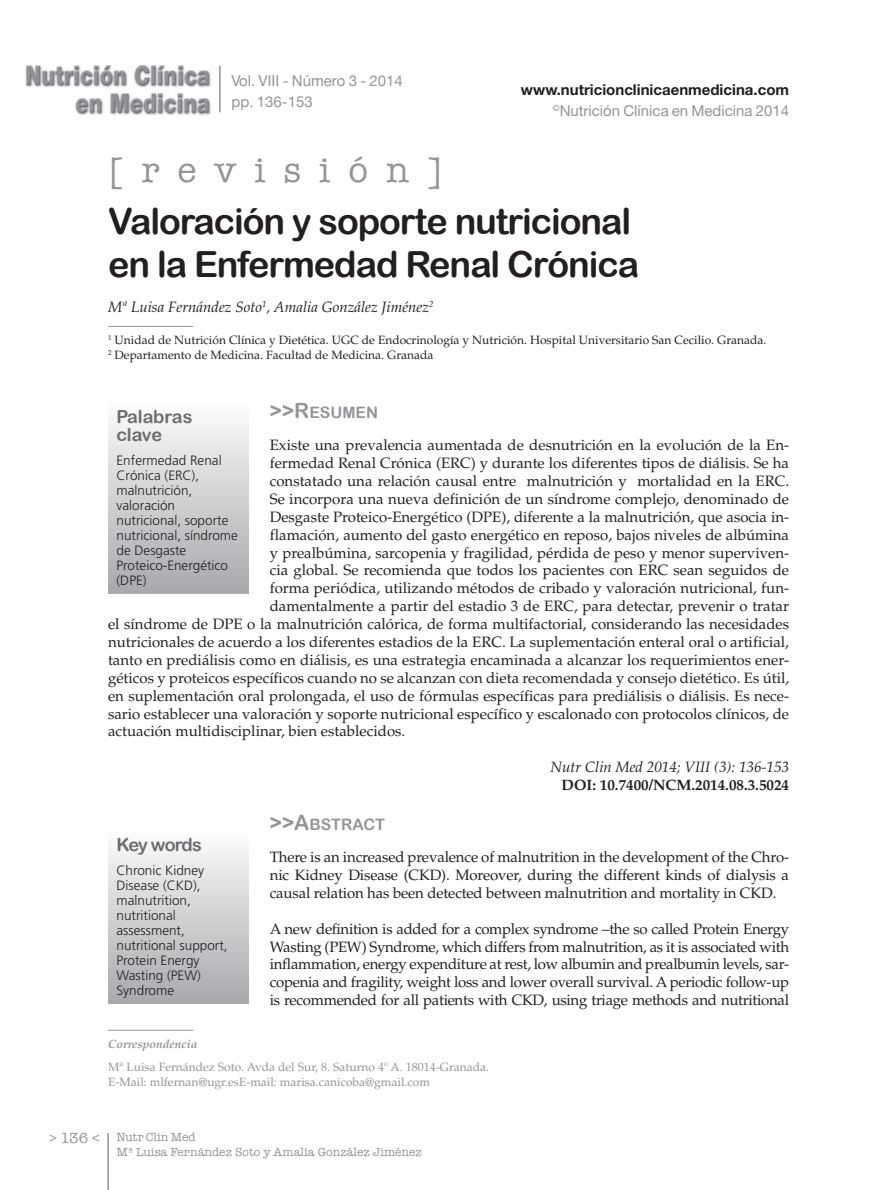
<style>
.page{position:relative;width:893px;height:1190px;background:#fff}
.page>*{position:absolute;margin:0;border:0;box-sizing:border-box;transform-origin:0 0}
.t1{font:36px/43.2px "Arial Rounded MT Bold";letter-spacing:-.03em;color:#231f20}
.t2{font:36px "American Typewriter";letter-spacing:.5em;color:#939598}
.t3{font:18px/18px "Arial Rounded MT Bold";letter-spacing:-.025em;color:#6c6d70}
.t4{font:18px "Arial Rounded MT Bold";letter-spacing:-.055em;color:#6c6d70}
.t5{font:15.75px "Arial Rounded MT Bold";color:#939598}
.t6{font:15px/17.9px "Palatino";color:#231f20;text-align:justify}
.t7{font:italic 15px "Palatino";color:#231f20}
.t8{font:700 15px/20.5px "Helvetica Neue LT Std";color:#231f20;text-align:right}
.t9{font:15px/21px "Helvetica Neue";color:#939598}
.t10{font:700 15px "Palatino";color:#231f20}
.t11{font:15px "American Typewriter";color:#939598}
.t12{font:300 13.5px/15px "Frutiger";color:#231f20}
.t13{font:12px/15px "Palatino";color:#231f20}
.t14{font:12px/15px "Palatino";color:#939598}
.t15{font:12px/15px "American Typewriter";color:#939598}
.t16{font:italic 700 12px "Palatino";color:#939598}
.s1{font-weight:400;color:#939598}
.s2{font-size:21px}
</style>
<div class="page">
<hr style="left:107px;top:1133px;width:2px;height:57px;background:#939598">
<hr style="left:219px;top:66px;width:1px;height:46px;background:#939598">
<img style="left:25px;top:65px;width:186px;height:50px">
<hr style="left:108px;top:326px;width:85px;height:1px;background:#939598">
<hr style="left:108px;top:1030px;width:85px;height:1px;background:#939598">
<div style="left:108px;top:401px;width:140px;height:192px;background:linear-gradient(to bottom,#fcfdfd,#a8a9ad)"></div>
<div style="left:108px;top:830px;width:140px;height:174px;background:linear-gradient(to bottom,#fcfcfd,#a8a9ad)"></div>
<p class="t9" style="left:231px;top:71px;width:173px">Vol. VIII - Número 3 - 2014 pp. 136-153</p>
<p class="t8" style="left:520px;top:79px;width:269px">www.nutricionclinicaenmedicina.com <sup>©</sup><span class="s1">Nutrición Clínica en Medicina 2014</span></p>
<h1 class="t2" style="left:108px;top:149px;width:336px">[revisión]</h1>
<h1 class="t1" style="left:108px;top:199px;width:532px">Valoración y soporte nutricional en la Enfermedad Renal Crónica</h1>
<p class="t7" style="left:108px;top:298px;width:326px">Mª Luisa Fernández Soto<sup>1</sup>, Amalia González Jiménez<sup>2</sup></p>
<p class="t13" style="left:108px;top:332px;width:659px"><sup>1</sup> Unidad de Nutrición Clínica y Dietética. UGC de Endocrinología y Nutrición. Hospital Universitario San Cecilio. Granada.<br><sup>2</sup> Departamento de Medicina. Facultad de Medicina. Granada</p>
<p class="t5" style="left:270px;top:403px;width:110px"><span class="s2">&gt;&gt;R</span>ESUMEN</p>
<p class="t6" style="left:270px;top:436px;width:520px">Existe una prevalencia aumentada de desnutrición en la evolución de la En-</p>
<p class="t6" style="left:270px;top:454px;width:520px">fermedad Renal Crónica (ERC) y durante los diferentes tipos de diálisis. Se ha</p>
<p class="t6" style="left:270px;top:472px;width:520px">constatado una relación causal entre malnutrición y mortalidad en la ERC.</p>
<p class="t6" style="left:270px;top:490px;width:520px">Se incorpora una nueva definición de un síndrome complejo, denominado de</p>
<p class="t6" style="left:270px;top:508px;width:520px">Desgaste Proteico-Energético (DPE), diferente a la malnutrición, que asocia in-</p>
<p class="t6" style="left:270px;top:526px;width:520px">flamación, aumento del gasto energético en reposo, bajos niveles de albúmina</p>
<p class="t6" style="left:270px;top:544px;width:520px">y prealbúmina, sarcopenia y fragilidad, pérdida de peso y menor superviven-</p>
<p class="t6" style="left:270px;top:562px;width:520px">cia global. Se recomienda que todos los pacientes con ERC sean seguidos de</p>
<p class="t6" style="left:270px;top:579px;width:520px">forma periódica, utilizando métodos de cribado y valoración nutricional, fun-</p>
<p class="t6" style="left:270px;top:597px;width:520px">damentalmente a partir del estadio 3 de ERC, para detectar, prevenir o tratar</p>
<p class="t6" style="left:108px;top:615px;width:682px">el síndrome de DPE o la malnutrición calórica, de forma multifactorial, considerando las necesidades</p>
<p class="t6" style="left:108px;top:633px;width:682px">nutricionales de acuerdo a los diferentes estadios de la ERC. La suplementación enteral oral o artificial,</p>
<p class="t6" style="left:108px;top:651px;width:682px">tanto en prediálisis como en diálisis, es una estrategia encaminada a alcanzar los requerimientos ener-</p>
<p class="t6" style="left:108px;top:669px;width:682px">géticos y proteicos específicos cuando no se alcanzan con dieta recomendada y consejo dietético. Es útil,</p>
<p class="t6" style="left:108px;top:687px;width:682px">en suplementación oral prolongada, el uso de fórmulas específicas para prediálisis o diálisis. Es nece-</p>
<p class="t6" style="left:108px;top:705px;width:682px">sario establecer una valoración y soporte nutricional específico y escalonado con protocolos clínicos, de</p>
<p class="t6" style="left:108px;top:722px;width:298px">actuación multidisciplinar, bien establecidos.</p>
<p class="t7" style="left:550px;top:758px;width:240px">Nutr Clin Med 2014; VIII (3): 136-153</p>
<p class="t10" style="left:561px;top:776px;width:229px">DOI: 10.7400/NCM.2014.08.3.5024</p>
<p class="t3" style="left:116px;top:407px;width:77px">Palabras clave</p>
<p class="t12" style="left:116px;top:453px;width:123px">Enfermedad Renal<br>Crónica (ERC), malnutrición, valoración nutricional, soporte nutricional, síndrome de Desgaste<br>Proteico-Energético (DPE)</p>
<p class="t4" style="left:116px;top:834px;width:87px">Key words</p>
<p class="t12" style="left:116px;top:863px;width:113px">Chronic Kidney<br>Disease (CKD), malnutrition, nutritional assessment, nutritional support,<br>Protein Energy<br>Wasting (PEW)<br>Syndrome</p>
<p class="t5" style="left:270px;top:815px;width:117px"><span class="s2">&gt;&gt;A</span>BSTRACT</p>
<p class="t6" style="left:270px;top:848px;width:520px">There is an increased prevalence of malnutrition in the development of the Chro&shy;nic Kidney Disease (CKD). Moreover, during the different kinds of dialysis a causal relation has been detected between malnutrition and mortality in CKD.</p>
<p class="t6" style="left:270px;top:920px;width:520px">A new definition is added for a complex syndrome –the so called Protein Energy Wasting (PEW) Syndrome, which differs from malnutrition, as it is associated with inflammation, energy expenditure at rest, low albumin and prealbumin levels, sar&shy;copenia and fragility, weight loss and lower overall survival. A periodic follow-up is recommended for all patients with CKD, using triage methods and nutritional</p>
<p class="t16" style="left:108px;top:1036px;width:91px">Correspondencia</p>
<p class="t14" style="left:108px;top:1060px;width:382px">Mª Luisa Fernández Soto. Avda del Sur, 8. Saturno 4º A. 18014-Granada.<br>E-Mail: mlfernan@ugr.esE-mail: marisa.canicoba@gmail.com</p>
<p class="t11" style="left:49px;top:1130px;width:52px">&gt; 136 &lt;</p>
<p class="t15" style="left:117px;top:1130px;width:306px">Nutr Clin Med<br>Mª Luisa Fernández Soto y Amalia González Jiménez</p>
</div>
